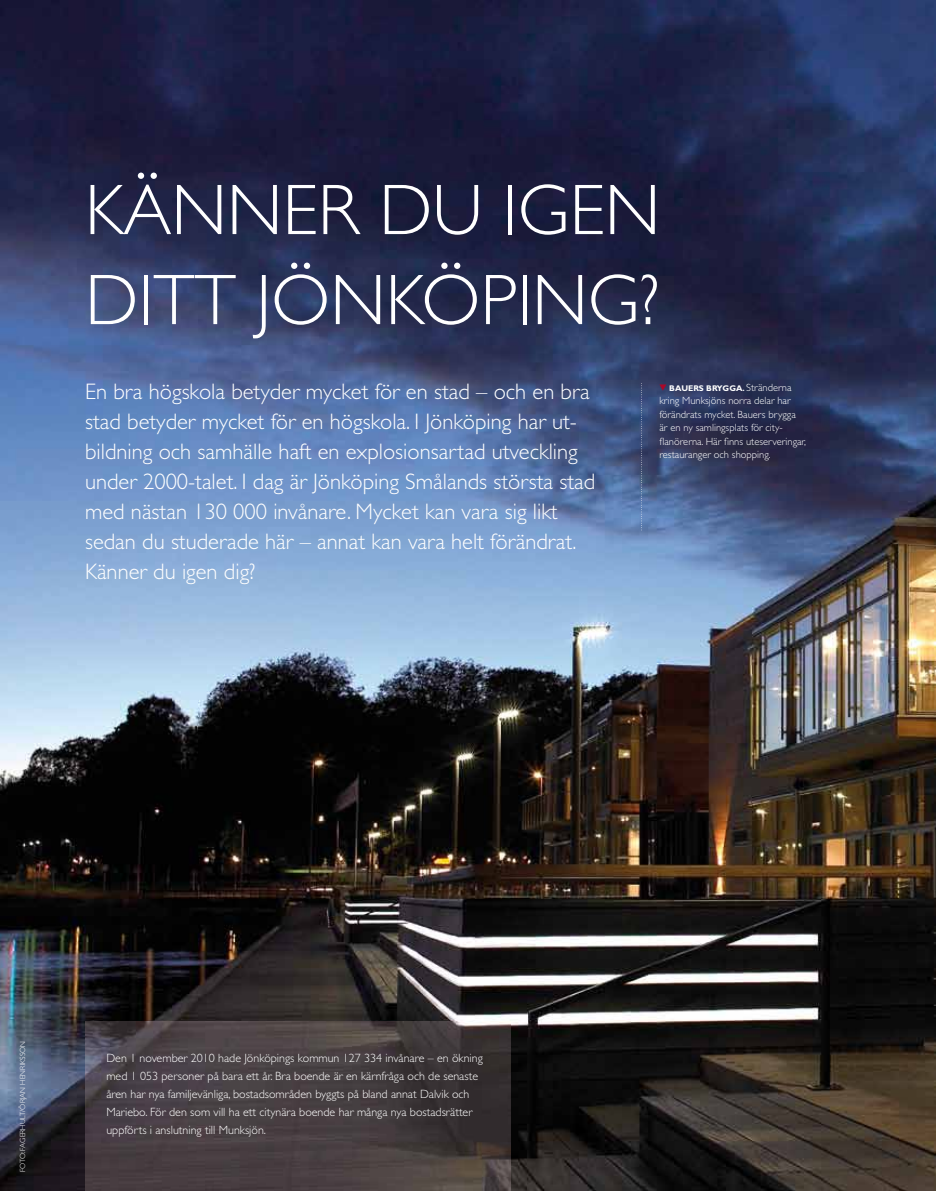
<style>
.page{position:relative;width:936px;height:1191px;background:#fff}
.page>*{position:absolute;margin:0;border:0;box-sizing:border-box;transform-origin:0 0}
.t1{font:300 72px/90px "Gill Sans Std";color:#fff}
.t2{font:300 22.5px/30px "Gill Sans Std";color:#fff}
.t3{font:300 12px/18px "Gill Sans Std";color:#fff}
.t4{font:300 10.5px/13.5px "Gill Sans Std";color:#fff}
.t5{font:700 8.25px "Gill Sans Std";color:#fff}
.t6{font:300 7.5px "Gill Sans Std";color:#fff}
.s1{font-weight:300;font-size:10.5px}
</style>
<div class="page">
<img style="left:0;top:0;width:935px;height:1191px">
<img style="left:85px;top:1021px;width:425px;height:170px">
<svg style="left:659px;top:384px;width:7px;height:7px"></svg>
<svg style="left:641px;top:383px;width:1px;height:147px"></svg>
<h1 class="t1" style="left:85px;top:166px;width:576px">KÄNNER Du IGEN<br>DITT JÖNKÖPING?</h1>
<p class="t2" style="left:85px;top:376px;width:511px">En bra högskola betyder mycket för en stad – och en bra stad betyder mycket för en högskola. I Jönköping har ut&shy;bildning och samhälle haft en explosionsartad utveckling under 2000-talet. I dag är Jönköping Smålands största stad med nästan 130 000 invånare. Mycket kan vara sig likt sedan du studerade här – annat kan vara helt förändrat.<br>Känner du igen dig?</p>
<p class="t5" style="left:669px;top:383px;width:124px">BAUERS BRYGGA. <span class="s1">Stränderna</span></p>
<p class="t4" style="left:659px;top:394px;width:148px">kring Munksjöns norra delar har förändrats mycket. Bauers brygga är en ny samlingsplats för city&shy;flanörerna. Här finns uteserveringar, restauranger och shopping.</p>
<p class="t6" style="left:18px;top:1172px;width:133px;rotate:-90deg">FOTO: FAGERHuLT/ÖRJAN HENRIKSSON</p>
<p class="t3" style="left:106px;top:1049px;width:378px">Den 1 november 2010 hade Jönköpings kommun 127 334 invånare – en ökning med 1 053 personer på bara ett år. Bra boende är en kärnfråga och de senaste åren har nya familjevänliga, bostadsområden byggts på bland annat Dalvik och Mariebo. För den som vill ha ett citynära boende har många nya bostadsrätter uppförts i anslutning till Munksjön.</p>
</div>
